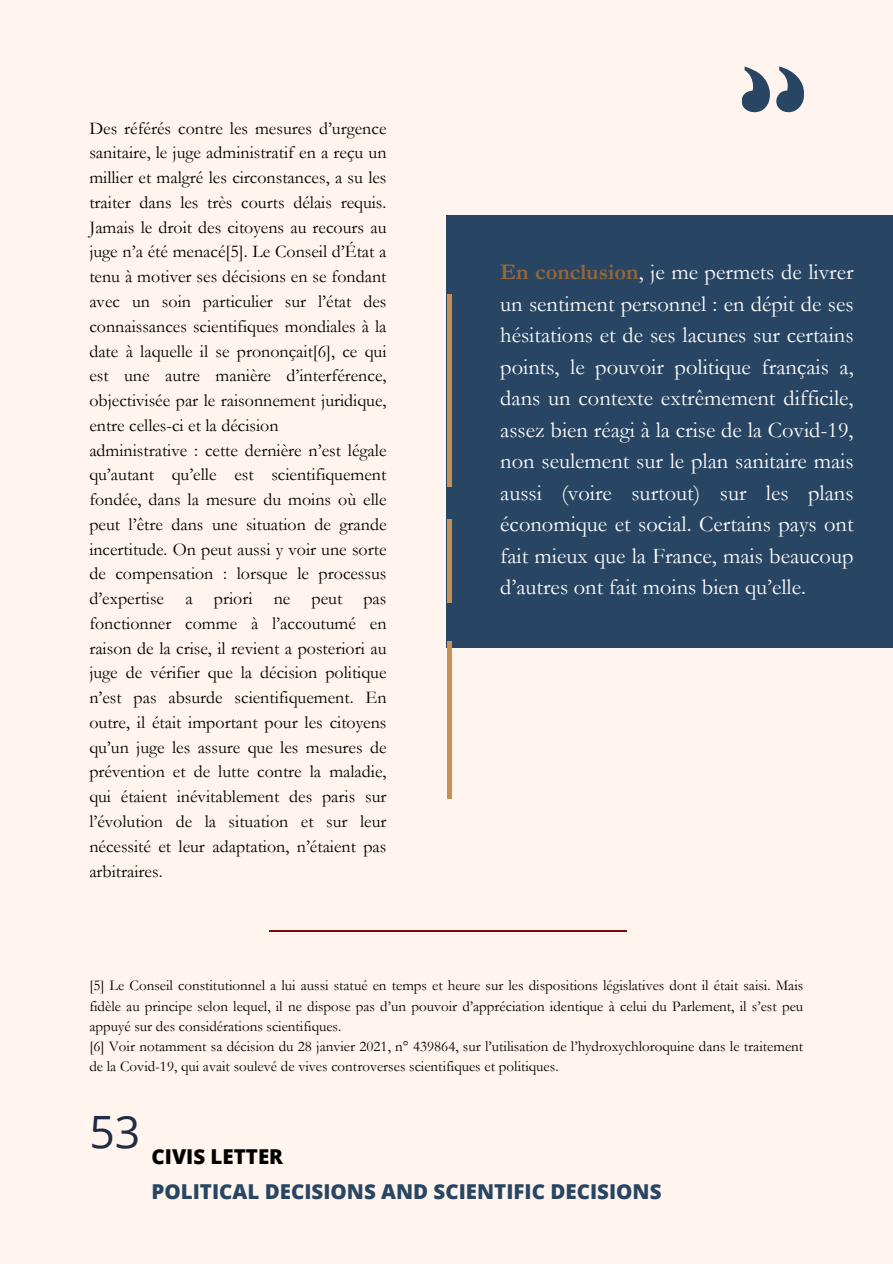
<style>
.page{position:relative;width:893px;height:1264px;background:#fff}
.page>*{position:absolute;margin:0;border:0;box-sizing:border-box;transform-origin:0 0}
.t1{font:44.55px "Open Sans";color:#202c44}
.t2{font:22.5px/31.5px "Garamond";color:#fffbfb;text-align:justify}
.t3{font:800 20.55px "Open Sans";color:#284663}
.t4{font:800 20.55px "Open Sans";color:#000}
.t5{font:18px/24.8px "Garamond";color:#000;text-align:justify}
.t6{font:15px/20.2px "Garamond";color:#000;text-align:justify}
.s1{font-weight:700;color:#966837}
</style>
<div class="page">
<div style="left:0;top:0;width:892px;height:1263px;background:#fff5ee"></div>
<hr style="left:269px;top:930px;width:357px;height:2px;background:#7b0b0b">
<div style="left:446px;top:215px;width:446px;height:432px;background:#284663"></div>
<hr style="left:447px;top:641px;width:4px;height:158px;background:#c69158">
<hr style="left:447px;top:519px;width:4px;height:84px;background:#c69158">
<hr style="left:447px;top:294px;width:4px;height:192px;background:#c69158">
<svg style="left:742px;top:66px;width:61px;height:46px"></svg>
<p class="t5" style="left:89px;top:116px;width:299px">Des référés contre les mesures d’urgence sanitaire, le juge administratif en a reçu un millier et malgré les circonstances, a su les traiter dans les très courts délais requis.<br>Jamais le droit des citoyens au recours au juge n’a été menacé[5]. Le Conseil d’État a tenu à motiver ses décisions en se fondant avec un soin particulier sur l’état des connaissances scientifiques mondiales à la date à laquelle il se prononçait[6], ce qui est une autre manière d’interférence, objectivisée par le raisonnement juridique, entre celles-ci et la décision</p>
<p class="t5" style="left:89px;top:438px;width:299px">administrative : cette dernière n’est légale qu’autant qu’elle est scientifiquement fondée, dans la mesure du moins où elle peut l’être dans une situation de grande incertitude. On peut aussi y voir une sorte de compensation : lorsque le processus d’expertise a priori ne peut pas fonctionner comme à l’accoutumé en raison de la crise, il revient a posteriori au juge de vérifier que la décision politique n’est pas absurde scientifiquement. En outre, il était important pour les citoyens qu’un juge les assure que les mesures de prévention et de lutte contre la maladie, qui étaient inévitablement des paris sur l’évolution de la situation et sur leur nécessité et leur adaptation, n’étaient pas arbitraires.</p>
<p class="t2" style="left:500px;top:257px;width:355px"><span class="s1">En conclusion</span>, je me permets de livrer un sentiment personnel : en dépit de ses hésitations et de ses lacunes sur certains points, le pouvoir politique français a, dans un contexte extrêmement difficile, assez bien réagi à la crise de la Covid-19, non seulement sur le plan sanitaire mais aussi (voire surtout) sur les plans économique et social. Certains pays ont fait mieux que la France, mais beaucoup d’autres ont fait moins bien qu’elle.</p>
<p class="t6" style="left:89px;top:975px;width:715px">[5] Le Conseil constitutionnel a lui aussi statué en temps et heure sur les dispositions législatives dont il était saisi. Mais fidèle au principe selon lequel, il ne dispose pas d’un pouvoir d’appréciation identique à celui du Parlement, il s’est peu appuyé sur des considérations scientifiques.</p>
<p class="t6" style="left:89px;top:1036px;width:715px">[6] Voir notamment sa décision du 28 janvier 2021, n° 439864, sur l’utilisation de l’hydroxychloroquine dans le traitement de la Covid-19, qui avait soulevé de vives controverses scientifiques et politiques.</p>
<p class="t1" style="left:89px;top:1100px;width:52px">53</p>
<p class="t4" style="left:151px;top:1142px;width:133px">CIVIS LETTER</p>
<p class="t3" style="left:151px;top:1177px;width:511px">POLITICAL DECISIONS AND SCIENTIFIC DECISIONS</p>
</div>
